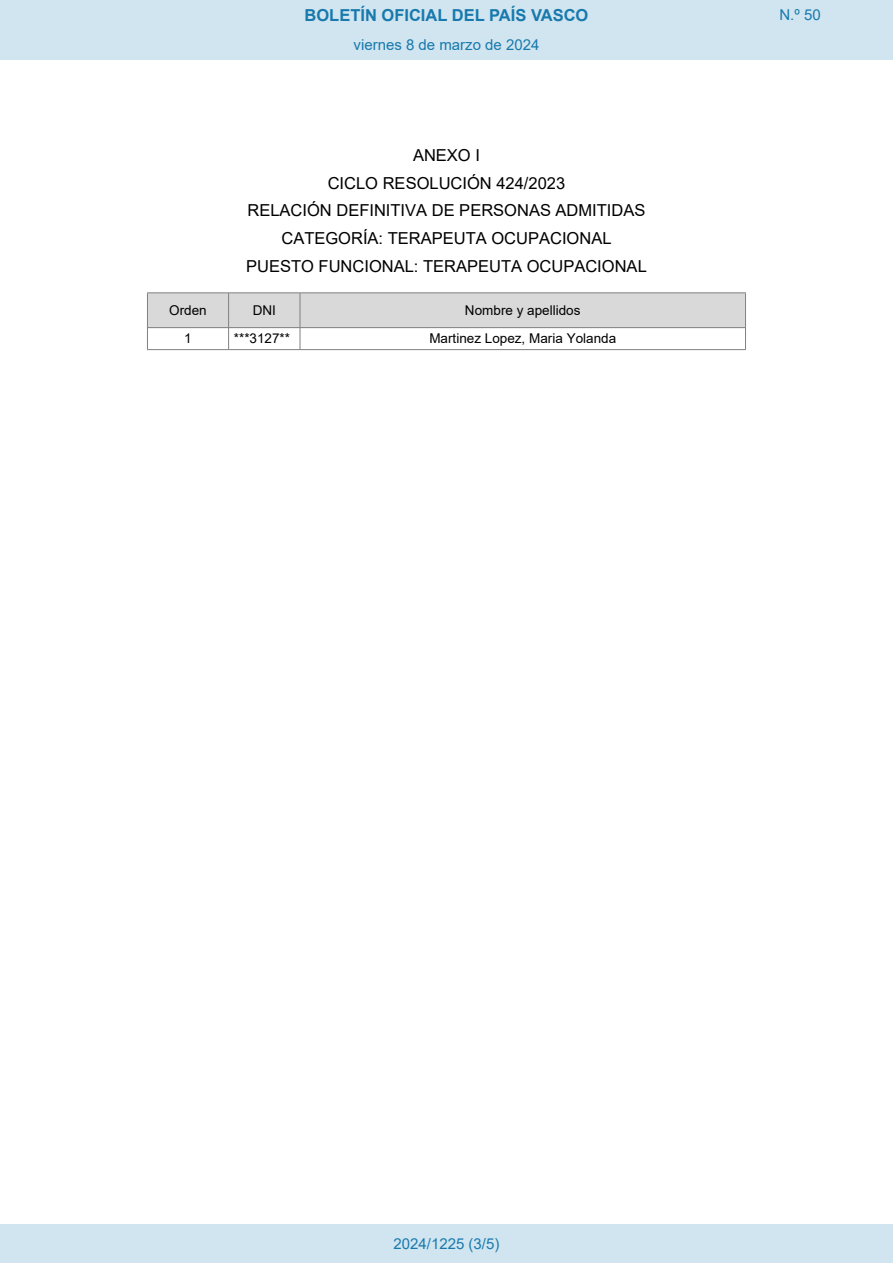
<style>
.page{position:relative;width:893px;height:1263px;background:#fff}
.page>*{position:absolute;margin:0;border:0;box-sizing:border-box;transform-origin:0 0}
.t1{font:16.5px/27.9px "Arial";color:#000;text-align:center}
.t2{font:700 16.5px "Arial";color:#1879ad}
.Paginacion_Centro{font:15px "Arial";color:#1879ad}
.t3{font:13.5px "Arial";color:#000}
</style>
<div class="page">
<div style="left:148px;top:293px;width:80px;height:34px;background:#d9d9d9"></div>
<div style="left:229px;top:293px;width:71px;height:34px;background:#d9d9d9"></div>
<div style="left:300px;top:293px;width:445px;height:34px;background:#d9d9d9"></div>
<hr style="left:147px;top:293px;width:1px;height:56px;background:#808080">
<hr style="left:228px;top:293px;width:1px;height:34px;background:#808080">
<svg style="left:228px;top:328px;width:1px;height:21px"></svg>
<hr style="left:300px;top:293px;width:1px;height:34px;background:#808080">
<svg style="left:300px;top:328px;width:1px;height:21px"></svg>
<hr style="left:745px;top:293px;width:1px;height:56px;background:#808080">
<hr style="left:147px;top:292px;width:599px;height:1px;background:#808080">
<hr style="left:148px;top:327px;width:597px;height:1px;background:#808080">
<hr style="left:147px;top:349px;width:599px;height:1px;background:#808080">
<div style="left:0;top:0;width:893px;height:60px;background:#d0e5f0"></div>
<div style="left:0;top:1225px;width:893px;height:38px;background:#d0e5f0"></div>
<p class="t2" style="left:305px;top:3px;width:285px">BOLETÍN OFICIAL DEL PAÍS VASCO</p>
<p class="Paginacion_Centro" style="left:779px;top:5px;width:43px">N.º 50</p>
<p class="Paginacion_Centro" style="left:353px;top:35px;width:187px">viernes 8 de marzo de 2024</p>
<p class="t1" style="left:246px;top:141px;width:402px">ANEXO I<br>CICLO RESOLUCIÓN 424/2023<br>RELACIÓN DEFINITIVA DE PERSONAS ADMITIDAS<br>CATEGORÍA: TERAPEUTA OCUPACIONAL<br>PUESTO FUNCIONAL: TERAPEUTA OCUPACIONAL</p>
<p class="t3" style="left:169px;top:300px;width:39px">Orden</p>
<p class="t3" style="left:253px;top:300px;width:25px">DNI</p>
<p class="t3" style="left:465px;top:300px;width:117px">Nombre y apellidos</p>
<p class="t3" style="left:184px;top:329px;width:9px">1</p>
<p class="t3" style="left:234px;top:329px;width:58px">***3127**</p>
<p class="t3" style="left:429px;top:329px;width:188px">Martinez Lopez, Maria Yolanda</p>
<p class="Paginacion_Centro" style="left:393px;top:1234px;width:107px">2024/1225 (3/5)</p>
</div>
